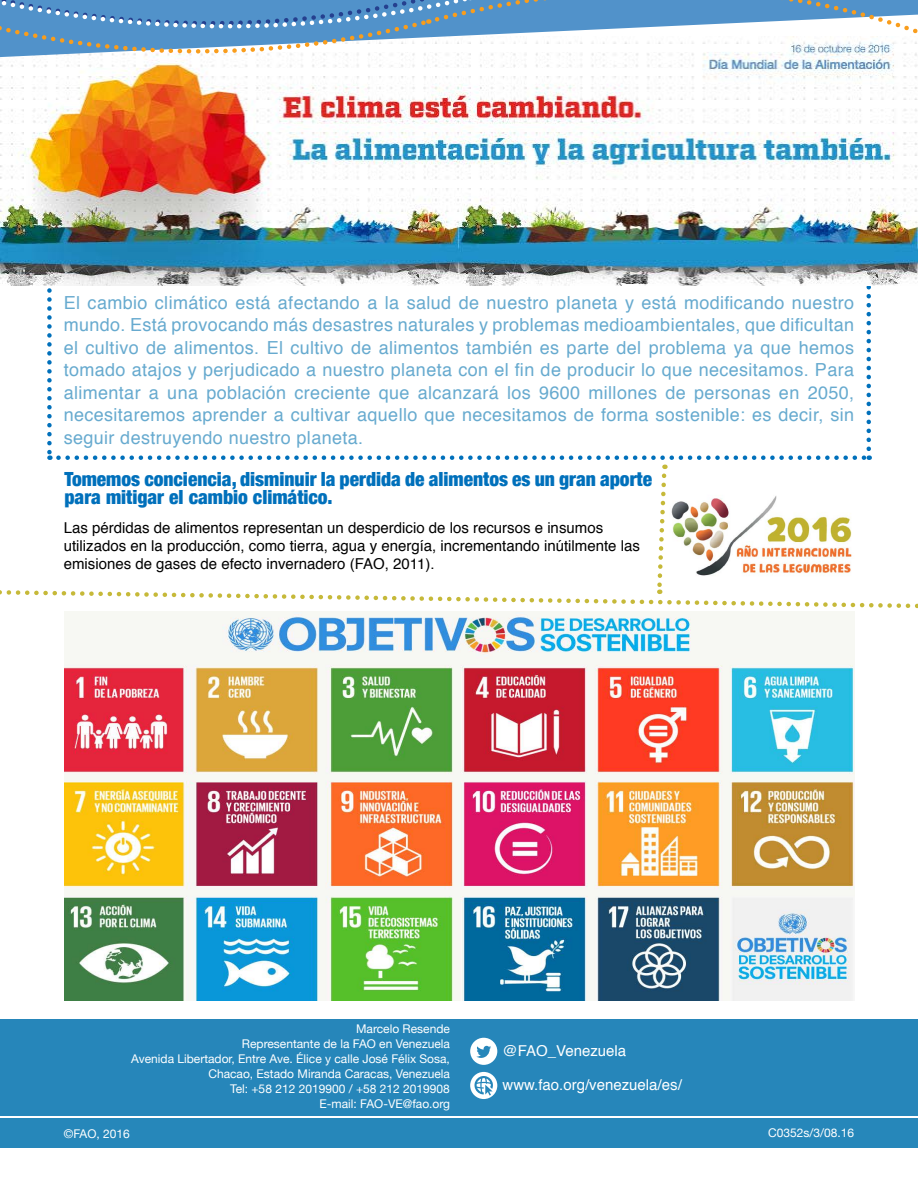
<style>
.page{position:relative;width:918px;height:1188px;background:#fff}
.page>*{position:absolute;margin:0;border:0;box-sizing:border-box;transform-origin:0 0}
.t1{font:900 condensed 19.5px/18px "Helvetica Neue";color:#0070bb}
.t2{font:18px/22.5px "Helvetica";letter-spacing:.02em;color:#67aacf;text-align:justify}
.t3{font:15px/18px "Helvetica";color:#000}
.t4{font:15px "Helvetica";color:#fff}
.t5{font:12px/15px "Helvetica Neue";color:#fff;text-align:right}
</style>
<div class="page">
<img style="left:64px;top:611px;width:790px;height:390px">
<div style="left:0;top:1118px;width:918px;height:30px;background:#2687ba"></div>
<div style="left:0;top:1019px;width:918px;height:96px;background:#2686ba"></div>
<svg style="left:470px;top:1038px;width:27px;height:27px"></svg>
<svg style="left:470px;top:1072px;width:27px;height:27px"></svg>
<svg style="left:0;top:252px;width:918px;height:357px"></svg>
<img style="left:1px;top:95px;width:916px;height:190px">
<img style="left:0;top:89px;width:429px;height:36px">
<svg style="left:432px;top:89px;width:485px;height:52px"></svg>
<svg style="left:0;top:0;width:918px;height:89px"></svg>
<p class="t2" style="left:64px;top:292px;width:792px">El cambio climático está afectando a la salud de nuestro planeta y está modificando nuestro mundo. Está provocando más desastres naturales y problemas medioambientales, que dificultan el cultivo de alimentos. El cultivo de alimentos también es parte del problema ya que hemos tomado atajos y perjudicado a nuestro planeta con el fin de producir lo que necesitamos. Para alimentar a una población creciente que alcanzará los 9600 millones de personas en 2050, necesitaremos aprender a cultivar aquello que necesitamos de forma sostenible: es decir, sin seguir destruyendo nuestro planeta.</p>
<p class="t1" style="left:64px;top:469px;width:589px">Tomemos conciencia, disminuir la perdida de alimentos es un gran aporte para mitigar el cambio climático.</p>
<p class="t3" style="left:64px;top:520px;width:578px">Las pérdidas de alimentos representan un desperdicio de los recursos e insumos utilizados en la producción, como tierra, agua y energía, incrementando inútilmente las emisiones de gases de efecto invernadero (FAO, 2011).</p>
<p class="t5" style="left:131px;top:1022px;width:320px">Marcelo Resende<br>Representante de la FAO en Venezuela<br>Avenida Libertador, Entre Ave. Élice y calle José Félix Sosa, Chacao, Estado Miranda Caracas, Venezuela<br>Tel: +58 212 2019900 / +58 212 2019908<br>E-mail: FAO-VE@fao.org</p>
<p class="t4" style="left:503px;top:1039px;width:125px">@FAO_Venezuela</p>
<p class="t4" style="left:503px;top:1073px;width:181px">www.fao.org/venezuela/es/</p>
<p class="t5" style="left:64px;top:1127px;width:68px">©FAO, 2016</p>
<p class="t5" style="left:768px;top:1126px;width:88px">C0352s/3/08.16</p>
</div>
